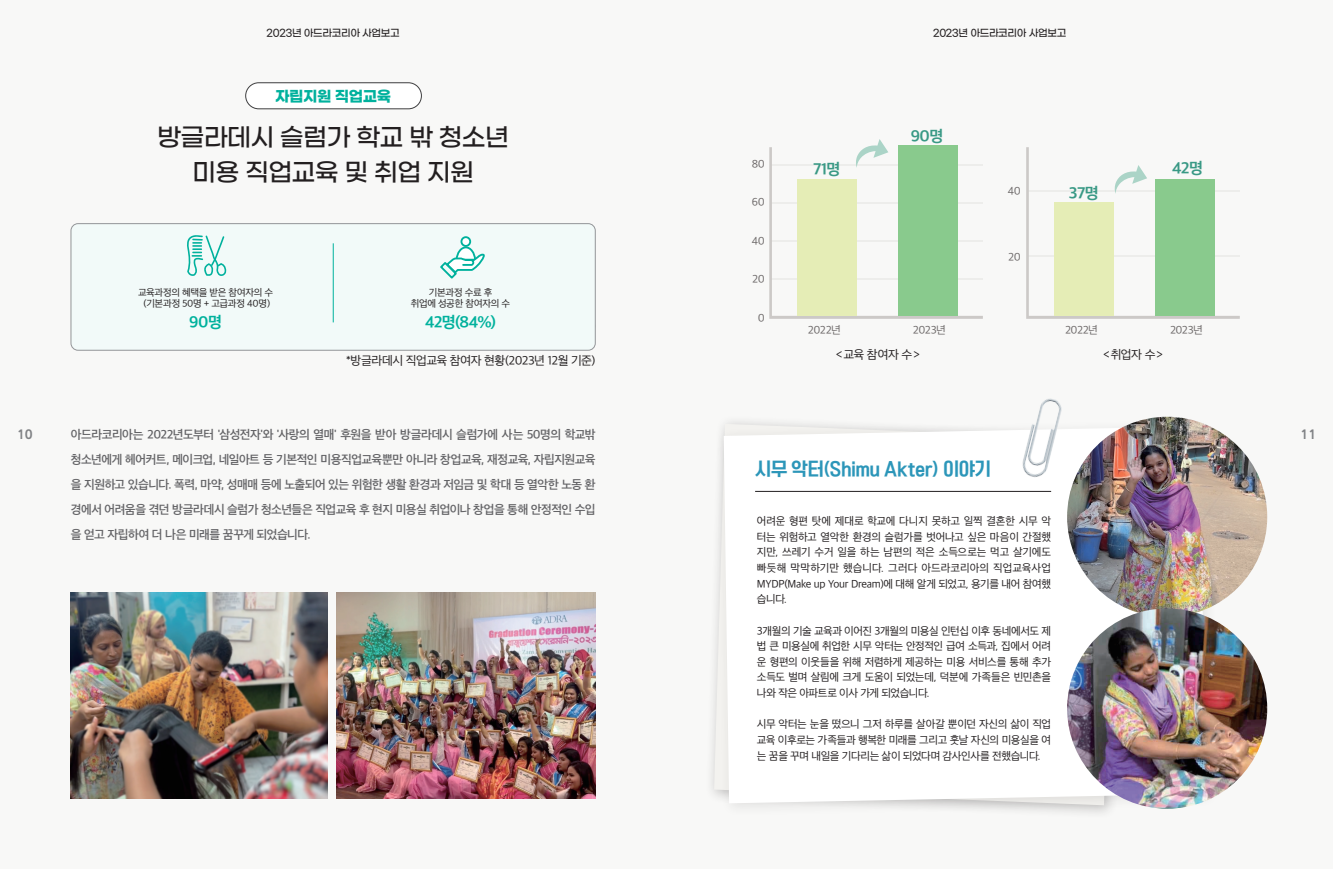
<style>
.page{position:relative;width:1333px;height:869px;background:#fff}
.page>*{position:absolute;margin:0;border:0;box-sizing:border-box;transform-origin:0 0}
.t1{font:500 25px "Gmarket Sans";letter-spacing:-.03em;color:#231f20}
.본문{font:17.5px "TT Omni Gothic H";letter-spacing:-.025em;color:#2c96b9;scale:.95 1}
.본문-2{font:700 16.25px "Apple SD Gothic Neo";letter-spacing:-.04em;color:#399985}
.본문-3{font:700 16.25px "Apple SD Gothic Neo";letter-spacing:-.04em;color:#00b19d}
.t2{font:700 15px "Gmarket Sans";letter-spacing:-.03em;color:#00b19d}
.t3{font:13.75px "Arita dotum Bold OTF";color:#808285}
.본문-4{font:600 12.5px/25px "Apple SD Gothic Neo";letter-spacing:-.04em;color:#636366;text-align:justify}
.본문-5{font:12.5px "Apple SD Gothic Neo";letter-spacing:-.04em;color:#231f20}
.본문-6{font:11.25px/15.6px "Apple SD Gothic Neo";letter-spacing:-.03em;color:#231f20;text-align:justify}
.본문-7{font:11.25px "Apple SD Gothic Neo";letter-spacing:-.035em;color:#6b6767}
.본문-8{font:10px "Apple SD Gothic Neo";letter-spacing:-.025em;color:#231f20}
.t4{font:500 10px "Gmarket Sans";letter-spacing:-.03em;color:#231f20}
</style>
<div class="page">
<div style="left:0;top:0;width:1332px;height:868px;background:#f8f8f7"></div>
<div style="left:246px;top:83px;width:175px;height:26px;background:#fff;border-radius:13px"></div>
<div style="left:245px;top:83px;width:176px;height:26px;border:1px solid #3e3e3f;border-radius:13px"></div>
<div style="left:714px;top:417px;width:505px;height:400px;background:#231f20;opacity:.1"></div>
<svg style="left:723px;top:426px;width:482px;height:377px"></svg>
<div style="left:71px;top:223px;width:524px;height:127px;background:#f2faf9;border-radius:7px"></div>
<div style="left:71px;top:223px;width:524px;height:127px;border:1px solid #939598;border-radius:7px"></div>
<hr style="left:333px;top:243px;width:1px;height:79px;background:#00b19d">
<img style="left:71px;top:592px;width:257px;height:205px">
<img style="left:337px;top:592px;width:258px;height:205px">
<div style="left:461px;top:237px;width:9px;height:9px;background:#fff;border-radius:50%"></div>
<div style="left:460px;top:236px;width:11px;height:11px;border:2px solid #00b19d;border-radius:50%"></div>
<svg style="left:440px;top:245px;width:45px;height:34px"></svg>
<svg style="left:187px;top:235px;width:39px;height:41px"></svg>
<img style="left:1067px;top:416px;width:200px;height:200px;border-radius:100px">
<img style="left:1067px;top:608px;width:200px;height:200px;border-radius:100px">
<img style="left:960px;top:398px;width:167px;height:116px">
<svg style="left:769px;top:139px;width:213px;height:180px"></svg>
<svg style="left:1026px;top:147px;width:213px;height:172px"></svg>
<hr style="left:755px;top:491px;width:296px;height:1px;background:#231f20">
<p class="t4" style="left:266px;top:28px;width:135px">2023년 아드라코리아 사업보고</p>
<p class="t4" style="left:933px;top:28px;width:135px">2023년 아드라코리아 사업보고</p>
<p class="t2" style="left:275px;top:88px;width:118px">자립지원 직업교육</p>
<p class="t1" style="left:157px;top:123px;width:353px">방글라데시 슬럼가 학교 밖 청소년</p>
<p class="t1" style="left:192px;top:158px;width:284px">미용 직업교육 및 취업 지원</p>
<p class="본문-7" style="left:751px;top:157px;width:15px">80</p>
<p class="본문-7" style="left:751px;top:195px;width:14px">60</p>
<p class="본문-7" style="left:751px;top:234px;width:15px">40</p>
<p class="본문-7" style="left:752px;top:271px;width:14px">20</p>
<p class="본문-2" style="left:813px;top:157px;width:29px">71명</p>
<p class="본문-2" style="left:910px;top:125px;width:34px">90명</p>
<p class="본문-7" style="left:1007px;top:183px;width:15px">40</p>
<p class="본문-7" style="left:1008px;top:249px;width:14px">20</p>
<p class="본문-2" style="left:1068px;top:181px;width:31px">37명</p>
<p class="본문-2" style="left:1172px;top:157px;width:32px">42명</p>
<p class="본문-8" style="left:138px;top:285px;width:137px">교육과정의 혜택을 받은 참여자의 수</p>
<p class="본문-8" style="left:143px;top:297px;width:128px">(기본과정 50명 + 고급과정 40명)</p>
<p class="본문-3" style="left:189px;top:311px;width:34px">90명</p>
<p class="본문-8" style="left:429px;top:285px;width:65px">기본과정 수료 후</p>
<p class="본문-8" style="left:411px;top:297px;width:101px">취업에 성공한 참여자의 수</p>
<p class="본문-3" style="left:425px;top:311px;width:72px">42명(84%)</p>
<p class="본문-5" style="left:346px;top:352px;width:251px">*방글라데시 직업교육 참여자 현황(2023년 12월 기준)</p>
<p class="본문-7" style="left:757px;top:310px;width:9px">0</p>
<p class="본문-7" style="left:808px;top:322px;width:34px">2022년</p>
<p class="본문-7" style="left:912px;top:322px;width:35px">2023년</p>
<p class="본문-5" style="left:835px;top:346px;width:86px">&lt;교육 참여자 수&gt;</p>
<p class="본문-7" style="left:1064px;top:322px;width:34px">2022년</p>
<p class="본문-7" style="left:1169px;top:322px;width:35px">2023년</p>
<p class="본문-5" style="left:1102px;top:346px;width:62px">&lt;취업자 수&gt;</p>
<p class="t3" style="left:17px;top:426px;width:17px">10</p>
<p class="t3" style="left:1300px;top:426px;width:17px">11</p>
<p class="본문-4" style="left:71px;top:421px;width:526px">아드라코리아는 2022년도부터 '삼성전자'와 '사랑의 열매' 후원을 받아 방글라데시 슬럼가에 사는 50명의 학교밖 청소년에게 헤어커트, 메이크업, 네일아트 등 기본적인 미용직업교육뿐만 아니라 창업교육, 재정교육, 자립지원교육 을 지원하고 있습니다. 폭력, 마약, 성매매 등에 노출되어 있는 위험한 생활 환경과 저임금 및 학대 등 열악한 노동 환 경에서 어려움을 겪던 방글라데시 슬럼가 청소년들은 직업교육 후 현지 미용실 취업이나 창업을 통해 안정적인 수입 을 얻고 자립하여 더 나은 미래를 꿈꾸게 되었습니다.</p>
<p class="본문" style="left:755px;top:460px;width:250px">시무 악터(Shimu Akter) 이야기</p>
<p class="본문-6" style="left:756px;top:512px;width:296px">어려운 형편 탓에 제대로 학교에 다니지 못하고 일찍 결혼한 시무 악 터는 위험하고 열악한 환경의 슬럼가를 벗어나고 싶은 마음이 간절했 지만, 쓰레기 수거 일을 하는 남편의 적은 소득으로는 먹고 살기에도 빠듯해 막막하기만 했습니다. 그러다 아드라코리아의 직업교육사업 MYDP(Make up Your Dream)에 대해 알게 되었고, 용기를 내어 참여했 습니다.</p>
<p class="본문-6" style="left:756px;top:621px;width:296px">3개월의 기술 교육과 이어진 3개월의 미용실 인턴십 이후 동네에서도 제 법 큰 미용실에 취업한 시무 악터는 안정적인 급여 소득과, 집에서 어려 운 형편의 이웃들을 위해 저렴하게 제공하는 미용 서비스를 통해 추가 소득도 벌며 살림에 크게 도움이 되었는데, 덕분에 가족들은 빈민촌을 나와 작은 아파트로 이사 가게 되었습니다.</p>
<p class="본문-6" style="left:756px;top:715px;width:296px">시무 악터는 눈을 떴으니 그저 하루를 살아갈 뿐이던 자신의 삶이 직업 교육 이후로는 가족들과 행복한 미래를 그리고 훗날 자신의 미용실을 여 는 꿈을 꾸며 내일을 기다리는 삶이 되었다며 감사인사를 전했습니다.</p>
</div>
